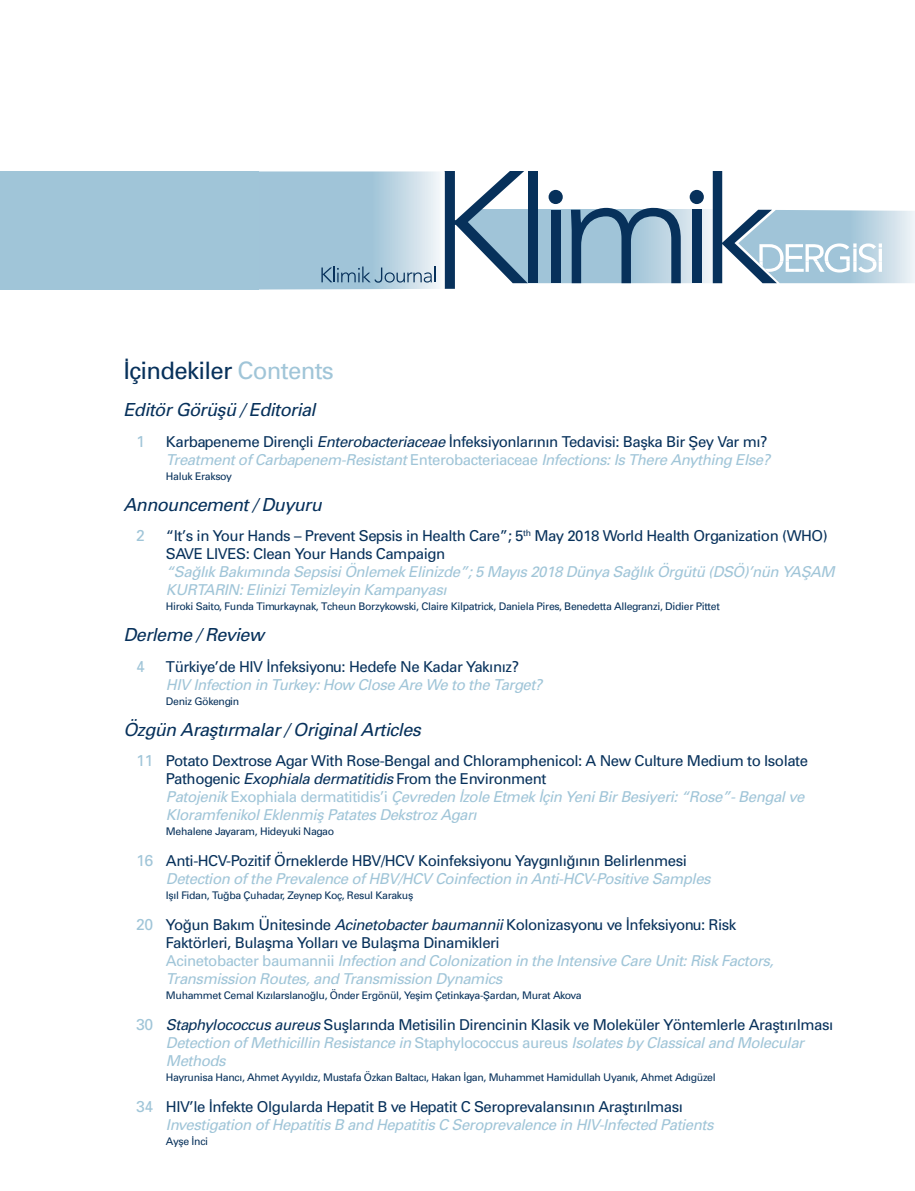
<style>
.page{position:relative;width:915px;height:1191px;background:#fff}
.page>*{position:absolute;margin:0;border:0;box-sizing:border-box;transform-origin:0 0}
.t1{font:24px "Univers Tr";letter-spacing:-.03em;color:#07315b}
.t2{font:18px "Univers Italic Tr";letter-spacing:-.03em;color:#07315b}
.t3{font:15.75px "Univers Tr";color:#a0c5d8}
.t4{font:15px/18px "Univers Italic Tr";letter-spacing:-.03em;color:#a0c5d8}
.t5{font:15px/18px "Univers Tr";letter-spacing:-.03em;color:#07315b}
.t6{font:10.5px "Univers Tr";letter-spacing:-.03em;color:#07315b}
.s1{color:#a0c5d8}
.s2{font-family:"Univers Italic Tr"}
.s3{font-family:"Univers Tr"}
.s4{font-size:15.75px;color:#a0c5d8}
</style>
<div class="page">
<svg style="left:258px;top:171px;width:656px;height:118px"></svg>
<div style="left:0;top:171px;width:258px;height:118px;background:#a0c5d8"></div>
<h1 class="t1" style="left:123px;top:355px;width:212px">İçindekiler <span class="s1">Contents</span></h1>
<p class="t2" style="left:123px;top:398px;width:194px">Editör Görüşü / Editorial</p>
<p class="t3" style="left:136px;top:431px;width:10px">1</p>
<p class="t5" style="left:166px;top:432px;width:603px">Karbapeneme Dirençli <span class="s2">Enterobacteriaceae</span> İnfeksiyonlarının Tedavisi: Başka Bir Şey Var mı?</p>
<p class="t4" style="left:166px;top:450px;width:605px">Treatment of Carbapenem-Resistant <span class="s3">Enterobacteriaceae</span> Infections: Is There Anything Else?</p>
<p class="t6" style="left:166px;top:469px;width:68px">Haluk Eraksoy</p>
<p class="t2" style="left:123px;top:493px;width:200px">Announcement / Duyuru</p>
<p class="t3" style="left:136px;top:526px;width:10px">2</p>
<p class="t5" style="left:166px;top:527px;width:663px">“It’s in Your Hands – Prevent Sepsis in Health Care”; 5<sup>th</sup> May 2018 World Health Organization (WHO)<br>SAVE LIVES: Clean Your Hands Campaign</p>
<p class="t4" style="left:166px;top:563px;width:670px">“Sağlık Bakımında Sepsisi Önlemek Elinizde”; 5 Mayıs 2018 Dünya Sağlık Örgütü (DSÖ)’nün YAŞAM<br>KURTARIN: Elinizi Temizleyin Kampanyası</p>
<p class="t6" style="left:166px;top:600px;width:555px">Hiroki Saito, Funda Timurkaynak, Tcheun Borzykowski, Claire Kilpatrick, Daniela Pires, Benedetta Allegranzi, Didier Pittet</p>
<p class="t2" style="left:123px;top:623px;width:142px">Derleme / Review</p>
<p class="t3" style="left:136px;top:656px;width:10px">4</p>
<p class="t5" style="left:166px;top:657px;width:354px">Türkiye’de HIV İnfeksiyonu: Hedefe Ne Kadar Yakınız?</p>
<p class="t4" style="left:166px;top:675px;width:378px">HIV Infection in Turkey: How Close Are We to the Target?</p>
<p class="t6" style="left:166px;top:694px;width:75px">Deniz Gökengin</p>
<p class="t2" style="left:123px;top:718px;width:299px">Özgün Araştırmalar / Original Articles</p>
<p class="t5" style="left:166px;top:752px;width:643px;text-indent:-30px"><span class="s4">11</span> Potato Dextrose Agar With Rose-Bengal and Chloramphenicol: A New Culture Medium to Isolate<br>Pathogenic <span class="s2">Exophiala dermatitidis</span> From the Environment</p>
<p class="t4" style="left:166px;top:788px;width:639px">Patojenik <span class="s3">Exophiala dermatitidis’i</span> Çevreden İzole Etmek İçin Yeni Bir Besiyeri: “Rose”- Bengal ve<br>Kloramfenikol Eklenmiş Patates Dekstroz Agarı</p>
<p class="t6" style="left:166px;top:825px;width:169px">Mehalene Jayaram, Hideyuki Nagao</p>
<p class="t5" style="left:136px;top:851px;width:552px"><span class="s4">16</span> Anti-HCV-Pozitif Örneklerde HBV/HCV Koinfeksiyonu Yaygınlığının Belirlenmesi</p>
<p class="t4" style="left:166px;top:869px;width:546px">Detection of the Prevalence of HBV/HCV Coinfection in Anti-HCV-Positive Samples</p>
<p class="t6" style="left:166px;top:889px;width:249px">Işıl Fidan, Tuğba Çuhadar, Zeynep Koç, Resul Karakuş</p>
<p class="t5" style="left:166px;top:915px;width:571px;text-indent:-30px"><span class="s4">20</span> Yoğun Bakım Ünitesinde <span class="s2">Acinetobacter baumannii</span> Kolonizasyonu ve İnfeksiyonu: Risk<br>Faktörleri, Bulaşma Yolları ve Bulaşma Dinamikleri</p>
<p class="t4" style="left:166px;top:951px;width:609px"><span class="s3">Acinetobacter baumannii</span> Infection and Colonization in the Intensive Care Unit: Risk Factors,<br>Transmission Routes, and Transmission Dynamics</p>
<p class="t6" style="left:166px;top:988px;width:417px">Muhammet Cemal Kızılarslanoğlu, Önder Ergönül, Yeşim Çetinkaya-Şardan, Murat Akova</p>
<p class="t5" style="left:136px;top:1015px;width:698px"><span class="s4">30</span> <span class="s2">Staphylococcus aureus</span> Suşlarında Metisilin Direncinin Klasik ve Moleküler Yöntemlerle Araştırılması</p>
<p class="t4" style="left:166px;top:1033px;width:639px">Detection of Methicillin Resistance in <span class="s3">Staphylococcus aureus</span> Isolates by Classical and Molecular<br>Methods</p>
<p class="t6" style="left:166px;top:1070px;width:551px">Hayrunisa Hancı, Ahmet Ayyıldız, Mustafa Özkan Baltacı, Hakan İgan, Muhammet Hamidullah Uyanık, Ahmet Adıgüzel</p>
<p class="t5" style="left:136px;top:1097px;width:548px"><span class="s4">34</span> HIV’le İnfekte Olgularda Hepatit B ve Hepatit C Seroprevalansının Araştırılması</p>
<p class="t4" style="left:166px;top:1115px;width:549px">Investigation of Hepatitis B and Hepatitis C Seroprevalence in HIV-Infected Patients</p>
<p class="t6" style="left:166px;top:1134px;width:44px">Ayşe İnci</p>
</div>
